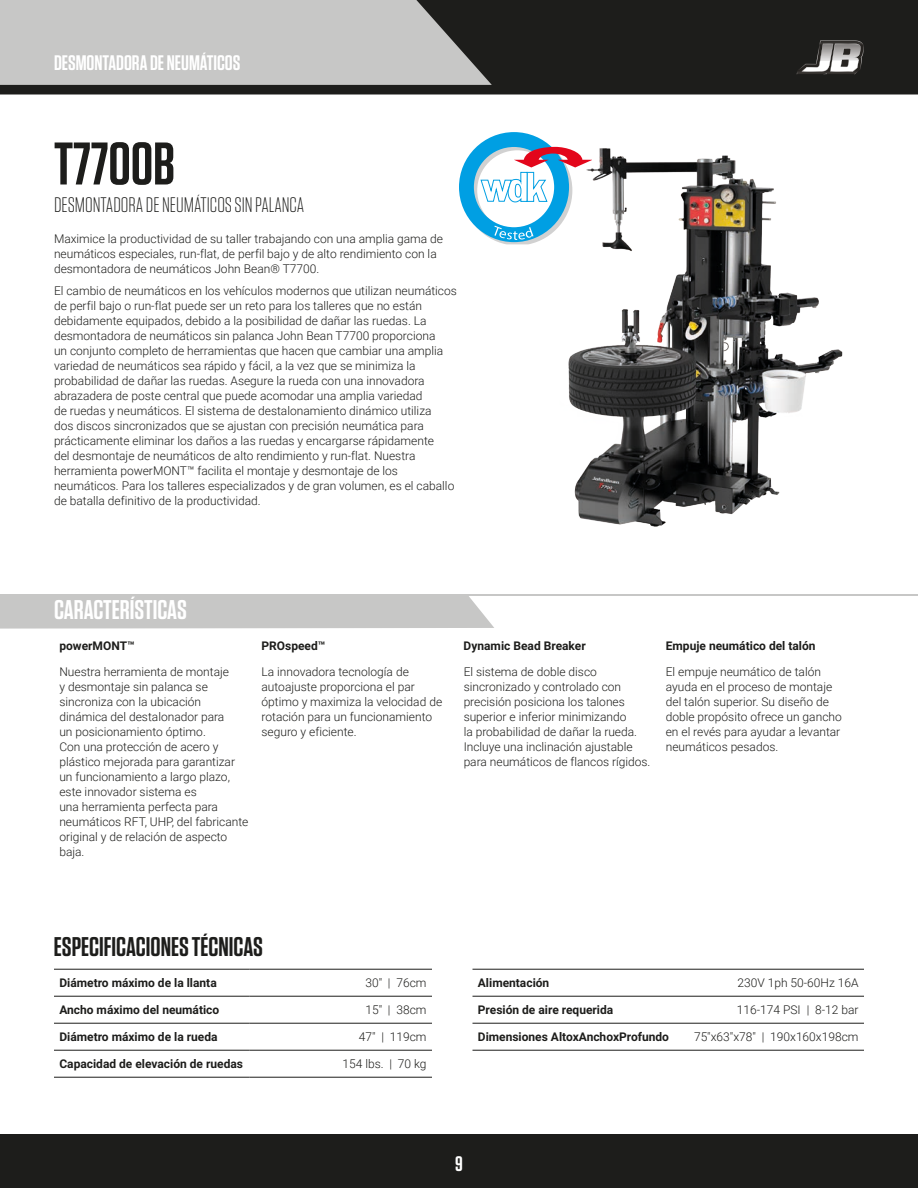
<style>
.page{position:relative;width:918px;height:1188px;background:#fff}
.page>*{position:absolute;margin:0;border:0;box-sizing:border-box;transform-origin:0 0}
.t1{font:600 60px "Tungsten";color:#1d1d1b}
.tech_specs_header{font:600 27px "Tungsten";color:#1d1d1b}
.key_features_header{font:600 27px "Tungsten";color:#fff}
.t2{font:300 21px "Tungsten";color:#1d1d1b}
.t3{font:600 21px "Tungsten";color:#fff}
.product_description{font:300 12px/15px "Roboto";color:#1d1d1b}
.tech_specs_col_1{font:700 12px "Roboto";color:#1d1d1b}
.tech_specs_col_2{font:300 12px "Roboto";color:#1d1d1b}
.feature_name{font:700 12px "Roboto";color:#1d1d1b}
</style>
<div class="page">
<div style="left:0;top:1134px;width:918px;height:54px;background:#1d1d1b"></div>
<div style="left:0;top:0;width:918px;height:94px;background:#1d1d1b"></div>
<svg style="left:0;top:0;width:492px;height:85px;background:#b9b9b8"></svg>
<hr style="left:0;top:594px;width:918px;height:2px;background:#c7c7c6">
<div style="left:0;top:596px;width:494px;height:33px;background:#c7c7c6"></div>
<svg style="left:797px;top:40px;width:67px;height:34px"></svg>
<img style="left:568px;top:148px;width:275px;height:379px">
<svg style="left:459px;top:132px;width:133px;height:112px"></svg>
<hr style="left:54px;top:969px;width:196px;height:1px;background:#1d1d1b">
<hr style="left:54px;top:996px;width:196px;height:1px;background:#1d1d1b">
<hr style="left:54px;top:1023px;width:196px;height:1px;background:#1d1d1b">
<hr style="left:250px;top:1023px;width:182px;height:1px;background:#1d1d1b">
<hr style="left:54px;top:1050px;width:196px;height:1px;background:#1d1d1b">
<hr style="left:250px;top:1050px;width:182px;height:1px;background:#1d1d1b">
<hr style="left:54px;top:1077px;width:196px;height:1px;background:#1d1d1b">
<hr style="left:250px;top:1077px;width:182px;height:1px;background:#1d1d1b">
<hr style="left:250px;top:969px;width:182px;height:1px;background:#1d1d1b">
<hr style="left:250px;top:996px;width:182px;height:1px;background:#1d1d1b">
<hr style="left:472px;top:969px;width:203px;height:1px;background:#1d1d1b">
<hr style="left:472px;top:996px;width:203px;height:1px;background:#1d1d1b">
<hr style="left:472px;top:1023px;width:203px;height:1px;background:#1d1d1b">
<hr style="left:675px;top:1023px;width:189px;height:1px;background:#1d1d1b">
<hr style="left:472px;top:1050px;width:203px;height:1px;background:#1d1d1b">
<hr style="left:675px;top:1050px;width:189px;height:1px;background:#1d1d1b">
<hr style="left:675px;top:969px;width:189px;height:1px;background:#1d1d1b">
<hr style="left:675px;top:996px;width:189px;height:1px;background:#1d1d1b">
<h3 class="t3" style="left:54px;top:52px;width:188px">DESMONTADORA DE NEUMÁTICOS</h3>
<p class="t1" style="left:54px;top:132px;width:123px">T7700B</p>
<p class="t2" style="left:54px;top:194px;width:252px">DESMONTADORA DE NEUMÁTICOS SIN PALANCA</p>
<p class="product_description" style="left:54px;top:231px;width:391px">Maximice la productividad de su taller trabajando con una amplia gama de neumáticos especiales, run-flat, de perfil bajo y de alto rendimiento con la desmontadora de neumáticos John Bean® T7700.</p>
<p class="product_description" style="left:54px;top:282px;width:404px">El cambio de neumáticos en los vehículos modernos que utilizan neumáticos de perfil bajo o run-flat puede ser un reto para los talleres que no están debidamente equipados, debido a la posibilidad de dañar las ruedas. La desmontadora de neumáticos sin palanca John Bean T7700 proporciona<br>un conjunto completo de herramientas que hacen que cambiar una amplia variedad de neumáticos sea rápido y fácil, a la vez que se minimiza la probabilidad de dañar las ruedas. Asegure la rueda con una innovadora abrazadera de poste central que puede acomodar una amplia variedad<br>de ruedas y neumáticos. El sistema de destalonamiento dinámico utiliza<br>dos discos sincronizados que se ajustan con precisión neumática para prácticamente eliminar los daños a las ruedas y encargarse rápidamente<br>del desmontaje de neumáticos de alto rendimiento y run-flat. Nuestra herramienta powerMONT™ facilita el montaje y desmontaje de los neumáticos. Para los talleres especializados y de gran volumen, es el caballo de batalla definitivo de la productividad.</p>
<p class="key_features_header" style="left:54px;top:596px;width:134px">CARACTERÍSTICAS</p>
<p class="feature_name" style="left:59px;top:638px;width:77px">powerMONT™</p>
<p class="feature_name" style="left:262px;top:638px;width:65px">PROspeed™</p>
<p class="feature_name" style="left:464px;top:638px;width:124px">Dynamic Bead Breaker</p>
<p class="feature_name" style="left:666px;top:638px;width:151px">Empuje neumático del talón</p>
<p class="product_description" style="left:59px;top:664px;width:191px">Nuestra herramienta de montaje<br>y desmontaje sin palanca se sincroniza con la ubicación dinámica del destalonador para<br>un posicionamiento óptimo.<br>Con una protección de acero y plástico mejorada para garantizar un funcionamiento a largo plazo, este innovador sistema es<br>una herramienta perfecta para neumáticos RFT, UHP, del fabricante original y de relación de aspecto baja.</p>
<p class="product_description" style="left:262px;top:664px;width:182px">La innovadora tecnología de autoajuste proporciona el par óptimo y maximiza la velocidad de rotación para un funcionamiento seguro y eficiente.</p>
<p class="product_description" style="left:464px;top:664px;width:188px">El sistema de doble disco sincronizado y controlado con precisión posiciona los talones superior e inferior minimizando<br>la probabilidad de dañar la rueda.<br>Incluye una inclinación ajustable para neumáticos de flancos rígidos.</p>
<p class="product_description" style="left:666px;top:664px;width:178px">El empuje neumático de talón ayuda en el proceso de montaje del talón superior. Su diseño de doble propósito ofrece un gancho en el revés para ayudar a levantar neumáticos pesados.</p>
<p class="tech_specs_header" style="left:54px;top:932px;width:211px">ESPECIFICACIONES TÉCNICAS</p>
<p class="tech_specs_col_1" style="left:59px;top:975px;width:159px">Diámetro máximo de la llanta</p>
<p class="tech_specs_col_2" style="left:365px;top:975px;width:63px">30" | 76cm</p>
<p class="tech_specs_col_1" style="left:59px;top:1002px;width:161px">Ancho máximo del neumático</p>
<p class="tech_specs_col_2" style="left:365px;top:1002px;width:63px">15" | 38cm</p>
<p class="tech_specs_col_1" style="left:59px;top:1029px;width:160px">Diámetro máximo de la rueda</p>
<p class="tech_specs_col_2" style="left:359px;top:1029px;width:69px">47" | 119cm</p>
<p class="tech_specs_col_1" style="left:59px;top:1056px;width:185px">Capacidad de elevación de ruedas</p>
<p class="tech_specs_col_2" style="left:342px;top:1056px;width:86px">154 lbs. | 70 kg</p>
<p class="tech_specs_col_1" style="left:478px;top:975px;width:73px">Alimentación</p>
<p class="tech_specs_col_2" style="left:737px;top:975px;width:123px">230V 1ph 50-60Hz 16A</p>
<p class="tech_specs_col_1" style="left:478px;top:1002px;width:137px">Presión de aire requerida</p>
<p class="tech_specs_col_2" style="left:737px;top:1002px;width:123px">116-174 PSI | 8-12 bar</p>
<p class="tech_specs_col_1" style="left:478px;top:1029px;width:193px">Dimensiones AltoxAnchoxProfundo</p>
<p class="tech_specs_col_2" style="left:694px;top:1029px;width:166px">75"x63"x78" | 190x160x198cm</p>
<h3 class="t3" style="left:455px;top:1153px;width:9px">9</h3>
</div>
